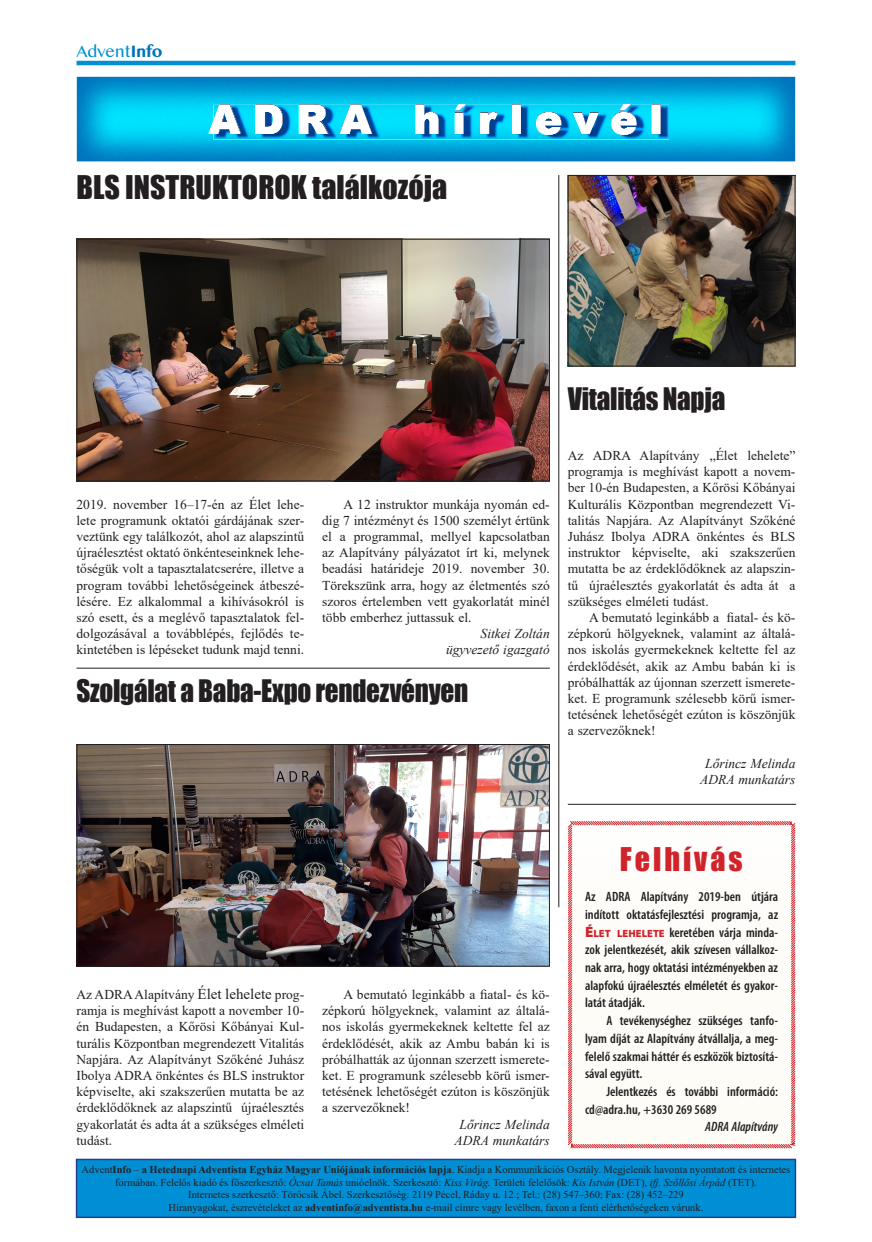
<style>
.page{position:relative;width:872px;height:1242px;background:#fff}
.page>*{position:absolute;margin:0;border:0;box-sizing:border-box;transform-origin:0 0}
.t1{font:900 40.5px "Arial";letter-spacing:.3em;color:#fff}
.t2{font:30px "Impact";color:#231f20}
.t3{font:30px "Impact";letter-spacing:.1em;color:#d1232a}
.t4{font:28.5px "Impact";letter-spacing:-.01em;color:#231f20;scale:.95 1}
.t5{font:15px "Bangla MN";letter-spacing:-.03em;color:#008fd5}
.t6{font:13.5px/16.2px "Times New Roman";color:#231f20;text-align:justify}
.t7{font:600 condensed 13.5px/17.7px "Myriad Pro";color:#231f20;text-align:justify}
.t8{font:italic 13.5px/16.2px "Times New Roman";color:#231f20;text-align:center}
.t9{font:italic 600 condensed 13.5px "Myriad Pro";color:#231f20}
.t10{font:10.5px/12.6px "Times New Roman";color:#231f20;text-align:center}
.s1{font-weight:700;color:#0072bc}
.s2{font-size:15px}
.s3{font-weight:900;font-stretch:normal;font-size:15px;color:#d1232a}
.s4{font-weight:900;font-stretch:normal;font-size:10.5px;color:#d1232a}
.s5{font-weight:700}
.s6{font-style:italic}
</style>
<div class="page">
<hr style="left:77px;top:61px;width:718px;height:4px;background:#008fd5">
<div style="left:77px;top:1159px;width:718px;height:58px;background:#008fd5"></div>
<div style="left:76px;top:1158px;width:720px;height:60px;border:2px solid #253f8e"></div>
<svg style="left:76px;top:76px;width:720px;height:86px;background:#0baadc"></svg>
<hr style="left:77px;top:668px;width:473px;height:1px;background:#231f20">
<hr style="left:558px;top:175px;width:1px;height:732px;background:#231f20">
<img style="left:79px;top:241px;width:469px;height:238px">
<div style="left:77px;top:239px;width:473px;height:242px;border:1px solid #231f20"></div>
<img style="left:570px;top:177px;width:223px;height:187px">
<div style="left:568px;top:175px;width:227px;height:191px;border:1px solid #231f20"></div>
<img style="left:79px;top:746px;width:469px;height:218px">
<div style="left:77px;top:744px;width:473px;height:222px;border:1px solid #231f20"></div>
<svg style="left:567px;top:821px;width:229px;height:328px"></svg>
<hr style="left:568px;top:804px;width:228px;height:1px;background:#231f20">
<p class="t5" style="left:77px;top:41px;width:87px">Advent<span class="s1">Info</span></p>
<h1 class="t1" style="left:209px;top:90px;width:455px">ADRA hírlevél</h1>
<h2 class="t2" style="left:77px;top:164px;width:372px">BLS INSTRUKTOROK találkozója</h2>
<p class="t6" style="left:77px;top:495px;width:229px">2019. november 16–17-én az Élet lehe&shy;lete programunk oktatói gárdájának szer&shy;veztünk egy találkozót, ahol az alapszintű újraélesztést oktató önkénteseinknek lehe&shy;tőségük volt a tapasztalatcserére, illetve a program további lehetőségeinek átbeszé&shy;lésére. Ez alkalommal a kihívásokról is szó esett, és a meglévő tapasztalatok fel&shy;dolgozásával a továbblépés, fejlődés te&shy;kintetében is lépéseket tudunk majd tenni.</p>
<p class="t6" style="left:322px;top:495px;width:229px;text-indent:21px">A 12 instruktor munkája nyomán ed&shy;dig 7 intézményt és 1500 személyt értünk el a programmal, mellyel kapcsolatban az Alapítvány pályázatot írt ki, melynek beadási határideje 2019. november 30.<br>Törekszünk arra, hogy az életmentés szó szoros értelemben vett gyakorlatát minél több emberhez juttassuk el.</p>
<p class="t8" style="left:446px;top:625px;width:105px;text-align:right">Sitkei Zoltán ügyvezető igazgató</p>
<h3 class="t4" style="left:77px;top:668px;width:414px">Szolgálat a Baba-Expo rendezvényen</h3>
<h3 class="t4" style="left:568px;top:376px;width:167px">Vitalitás Napja</h3>
<p class="t6" style="left:568px;top:447px;width:229px">Az ADRA Alapítvány „Élet lehelete” programja is meghívást kapott a novem&shy;ber 10-én Budapesten, a Kőrösi Kőbányai Kulturális Központban megrendezett Vi&shy;talitás Napjára. Az Alapítványt Szőkéné Juhász Ibolya ADRA önkéntes és BLS instruktor képviselte, aki szakszerűen mutatta be az érdeklődőknek az alapszin&shy;tű újraélesztés gyakorlatát és adta át a szükséges elméleti tudást.</p>
<p class="t6" style="left:568px;top:609px;width:229px;text-indent:21px">A bemutató leginkább a fiatal- és kö&shy;zépkorú hölgyeknek, valamint az általá&shy;nos iskolás gyermekeknek keltette fel az érdeklődését, akik az Ambu babán ki is próbálhatták az újonnan szerzett ismerete&shy;ket. E programunk szélesebb körű ismer&shy;tetésének lehetőségét ezúton is köszönjük a szervezőknek!</p>
<p class="t8" style="left:700px;top:755px;width:97px">Lőrincz Melinda<br>ADRA munkatárs</p>
<p class="t6" style="left:77px;top:986px;width:229px">Az ADRA Alapítvány <span class="s2">Élet lehelete</span> prog&shy;ramja is meghívást kapott a november 10- én Budapesten, a Kőrösi Kőbányai Kul&shy;turális Központban megrendezett Vitalitás Napjára. Az Alapítványt Szőkéné Juhász Ibolya ADRA önkéntes és BLS instruktor képviselte, aki szakszerűen mutatta be az érdeklődőknek az alapszintű újraélesztés gyakorlatát és adta át a szükséges elméleti tudást.</p>
<p class="t6" style="left:322px;top:986px;width:229px;text-indent:21px">A bemutató leginkább a fiatal- és kö&shy;zépkorú hölgyeknek, valamint az általá&shy;nos iskolás gyermekeknek keltette fel az érdeklődését, akik az Ambu babán ki is próbálhatták az újonnan szerzett ismerete&shy;ket. E programunk szélesebb körű ismer&shy;tetésének lehetőségét ezúton is köszönjük a szervezőknek!</p>
<p class="t8" style="left:454px;top:1115px;width:97px">Lőrincz Melinda<br>ADRA munkatárs</p>
<h2 class="t3" style="left:620px;top:836px;width:124px">Felhívás</h2>
<p class="t7" style="left:585px;top:888px;width:195px">Az ADRA Alapítvány 2019-ben útjára indított oktatásfejlesztési programja, az <span class="s3">É</span><span class="s4">LET LEHELETE</span> keretében várja minda&shy;zok jelentkezését, akik szívesen vállalkoz&shy;nak arra, hogy oktatási intézményekben az alapfokú újraélesztés elméletét és gyakor&shy;latát átadják.</p>
<p class="t7" style="left:585px;top:1011px;width:195px;text-indent:21px">A tevékenységhez szükséges tanfo&shy;lyam díját az Alapítvány átvállalja, a meg&shy;felelő szakmai háttér és eszközök biztosítá&shy;sával együtt.</p>
<p class="t7" style="left:585px;top:1082px;width:195px;text-indent:21px">Jelentkezés és további információ: cd@adra.hu, +3630 269 5689</p>
<p class="t9" style="left:705px;top:1118px;width:74px">ADRA Alapítvány</p>
<p class="t10" style="left:82px;top:1163px;width:710px">Advent<span class="s5">Info</span> – <span class="s5">a Hetednapi Adventista Egyház Magyar Uniójának információs lapja</span>. Kiadja a Kommunikációs Osztály. Megjelenik havonta nyomtatott és internetes formában. Felelős kiadó és főszerkesztő: <span class="s6">Ócsai Tamás</span> unióelnök. Szerkesztő: <span class="s6">Kiss Virág</span>. Területi felelősök: <span class="s6">Kis István</span> (DET), <span class="s6">ifj. Szőllősi Árpád</span> (TET).<br>Internetes szerkesztő: Törőcsik Ábel. Szerkesztőség: 2119 Pécel, Ráday u. 12.; Tel.: (28) 547–360; Fax: (28) 452–229<br>Híranyagokat, észrevételeket az <span class="s5">adventinfo@adventista.hu</span> e-mail címre vagy levélben, faxon a fenti elérhetőségeken várunk.</p>
<p class="t6" style="left:433px;top:1180px;width:8px">8</p>
</div>
